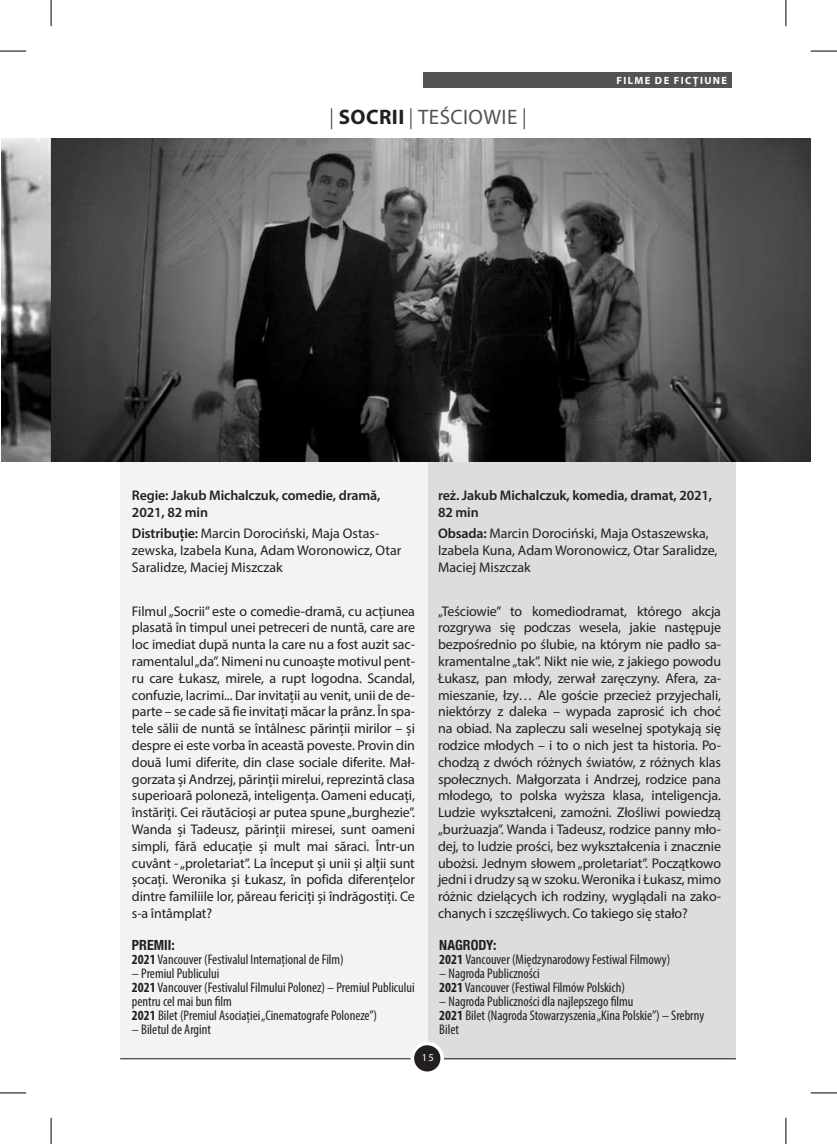
<style>
.page{position:relative;width:837px;height:1144px;background:#fff}
.page>*{position:absolute;margin:0;border:0;box-sizing:border-box;transform-origin:0 0}
.t1{font:21px "Myriad Pro";letter-spacing:.02em;color:#535355}
.t2{font:14px/16.8px "Myriad Pro";color:#231f20}
.t3{font:condensed 14px/14px "Myriad Pro";color:#231f20}
.t4{font:600 14px/16.8px "Myriad Pro";letter-spacing:-.01em;color:#231f20}
.t5{font:700 condensed 14px "Helvetica Neue";color:#231f20}
.t6{font:700 10.5px "Myriad Pro";letter-spacing:.13em;color:#fff}
.t7{font:10.5px "Myriad Pro";color:#fff}
.s1{font-weight:300;color:#231f20}
.s2{font-weight:700;color:#231f20}
.s3{font-weight:600}
.s4{font-weight:700}
</style>
<div class="page">
<div style="left:423px;top:72px;width:308px;height:16px;background:#535355"></div>
<div style="left:428px;top:382px;width:307px;height:677px;background:#dcdddf"></div>
<div style="left:120px;top:382px;width:308px;height:677px;background:#f2f3f4"></div>
<hr style="left:120px;top:1058px;width:615px;height:1px;background:#231f20">
<div style="left:412px;top:1043px;width:30px;height:30px;background:#231f20;border-radius:50%"></div>
<div style="left:410px;top:1042px;width:34px;height:33px;border:4px solid #fff;border-radius:50%"></div>
<img style="left:1px;top:139px;width:809px;height:322px">
<svg style="left:0;top:51px;width:26px;height:1px"></svg>
<svg style="left:810px;top:51px;width:26px;height:1px"></svg>
<svg style="left:0;top:1092px;width:26px;height:1px"></svg>
<svg style="left:810px;top:1092px;width:26px;height:1px"></svg>
<svg style="left:51px;top:0;width:1px;height:26px"></svg>
<svg style="left:51px;top:1118px;width:1px;height:26px"></svg>
<svg style="left:785px;top:0;width:1px;height:26px"></svg>
<svg style="left:785px;top:1118px;width:1px;height:26px"></svg>
<h1 class="t1" style="left:329px;top:104px;width:198px"><span class="s1">|</span> <span class="s2">SOCRII</span> <span class="s1">|</span> TEŚCIOWIE <span class="s1">|</span></h1>
<p class="t6" style="left:616px;top:74px;width:112px">FILME DE FICȚIUNE</p>
<p class="t4" style="left:132px;top:486px;width:250px">Regie: Jakub Michalczuk, comedie, dramă,<br>2021, 82 min</p>
<p class="t2" style="left:132px;top:525px;width:271px"><span class="s3">Distribuție:</span> Marcin Dorociński, Maja Ostas&shy;zewska, Izabela Kuna, Adam Woronowicz, Otar<br>Saralidze, Maciej Miszczak</p>
<p class="t2" style="left:132px;top:602px;width:284px;text-align:justify">Filmul „Socrii” este o comedie-dramă, cu acțiunea plasată în timpul unei petreceri de nuntă, care are loc imediat după nunta la care nu a fost auzit sac&shy;ramentalul „da”. Nimeni nu cunoaște motivul pent&shy;ru care Łukasz, mirele, a rupt logodna. Scandal, confuzie, lacrimi... Dar invitații au venit, unii de de&shy;parte – se cade să fie invitați măcar la prânz. În spa&shy;tele sălii de nuntă se întâlnesc părinții mirilor – și despre ei este vorba în această poveste. Provin din două lumi diferite, din clase sociale diferite. Mał&shy;gorzata și Andrzej, părinții mirelui, reprezintă clasa superioară poloneză, inteligența. Oameni educați, înstăriți. Cei răutăcioși ar putea spune „burghezie”.<br>Wanda și Tadeusz, părinții miresei, sunt oameni simpli, fără educație și mult mai săraci. Într-un cuvânt - „proletariat”. La început și unii și alții sunt șocați. Weronika și Łukasz, în pofida diferențelor dintre familiile lor, păreau fericiți și îndrăgostiți. Ce s-a întâmplat?</p>
<p class="t5" style="left:132px;top:933px;width:44px">PREMII:</p>
<p class="t3" style="left:132px;top:952px;width:213px"><span class="s4">2021</span> Vancouver (Festivalul Internațional de Film)</p>
<p class="t3" style="left:132px;top:966px;width:284px">– Premiul Publicului<br><span class="s4">2021</span> Vancouver (Festivalul Filmului Polonez) – Premiul Publicului pentru cel mai bun film<br><span class="s4">2021</span> Bilet (Premiul Asociației „Cinematografe Poloneze”)</p>
<p class="t3" style="left:132px;top:1022px;width:80px">– Biletul de Argint</p>
<p class="t4" style="left:438px;top:486px;width:275px">reż. Jakub Michalczuk, komedia, dramat, 2021,<br>82 min</p>
<p class="t2" style="left:438px;top:525px;width:281px"><span class="s3">Obsada:</span> Marcin Dorociński, Maja Ostaszewska,<br>Izabela Kuna, Adam Woronowicz, Otar Saralidze,<br>Maciej Miszczak</p>
<p class="t2" style="left:438px;top:602px;width:284px;text-align:justify">„Teściowie” to komediodramat, którego akcja rozgrywa się podczas wesela, jakie następuje bezpośrednio po ślubie, na którym nie padło sa&shy;kramentalne „tak”. Nikt nie wie, z jakiego powodu Łukasz, pan młody, zerwał zaręczyny. Afera, za&shy;mieszanie, łzy… Ale goście przecież przyjechali, niektórzy z daleka – wypada zaprosić ich choć na obiad. Na zapleczu sali weselnej spotykają się rodzice młodych – i to o nich jest ta historia. Po&shy;chodzą z dwóch różnych światów, z różnych klas społecznych. Małgorzata i Andrzej, rodzice pana młodego, to polska wyższa klasa, inteligencja.<br>Ludzie wykształceni, zamożni. Złośliwi powiedzą „burżuazja”. Wanda i Tadeusz, rodzice panny mło&shy;dej, to ludzie prości, bez wykształcenia i znacznie ubożsi. Jednym słowem „proletariat”. Początkowo jedni i drudzy są w szoku. Weronika i Łukasz, mimo różnic dzielących ich rodziny, wyglądali na zako&shy;chanych i szczęśliwych. Co takiego się stało?</p>
<p class="t5" style="left:439px;top:933px;width:59px">NAGRODY:</p>
<p class="t3" style="left:439px;top:952px;width:232px"><span class="s4">2021</span> Vancouver (Międzynarodowy Festiwal Filmowy)</p>
<p class="t3" style="left:439px;top:966px;width:187px">– Nagroda Publiczności<br><span class="s4">2021</span> Vancouver (Festiwal Filmów Polskich)</p>
<p class="t3" style="left:439px;top:994px;width:266px">– Nagroda Publiczności dla najlepszego filmu<br><span class="s4">2021</span> Bilet (Nagroda Stowarzyszenia „Kina Polskie”) – Srebrny<br>Bilet</p>
<p class="t7" style="left:421px;top:1051px;width:13px">15</p>
</div>
